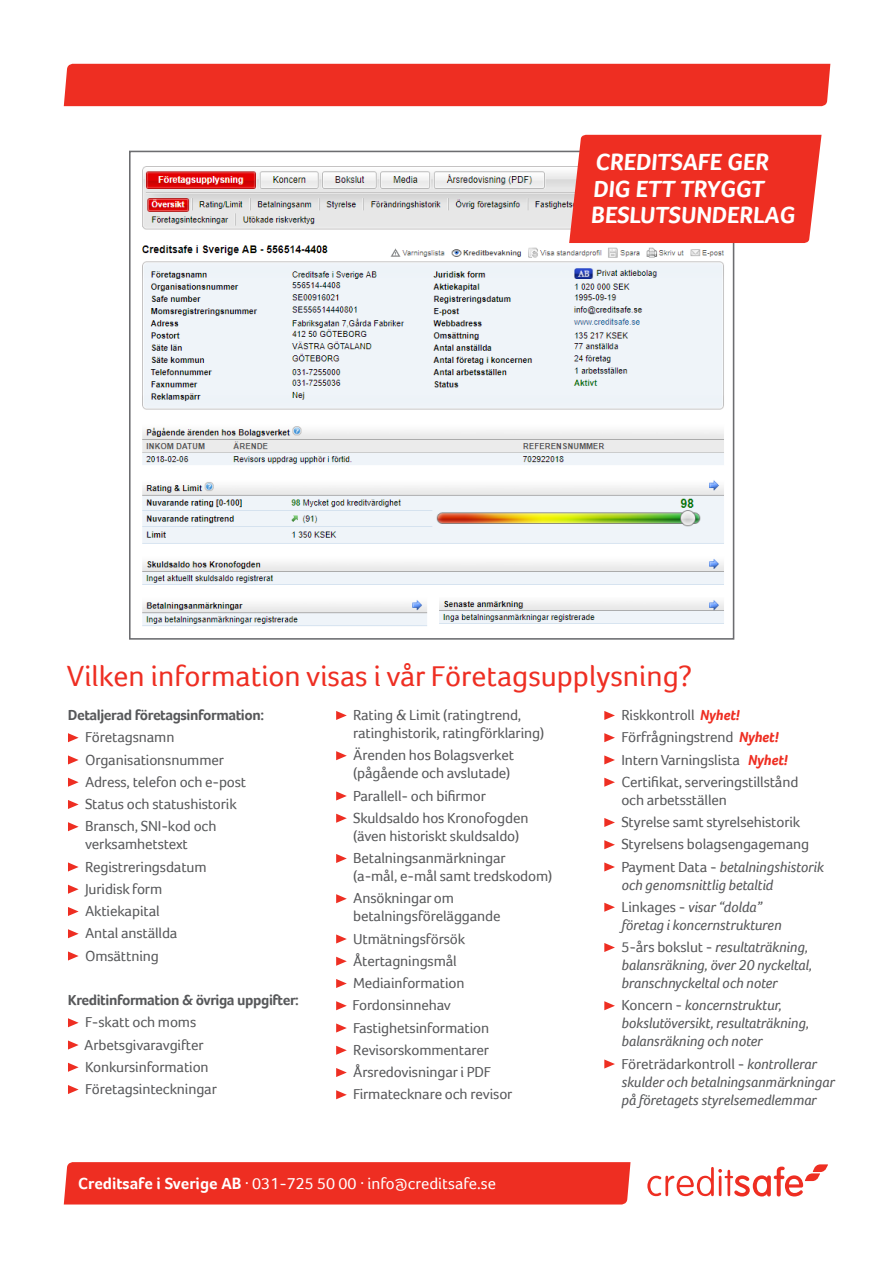
<style>
.page{position:relative;width:893px;height:1263px;background:#fff}
.page>*{position:absolute;margin:0;border:0;box-sizing:border-box;transform-origin:0 0}
.t1{font:30px "Foco";color:#ee2e22}
.t2{font:700 24px/26.7px "Foco";color:#fff}
.t3{font:16.5px "Foco";color:#fff}
.t4{font:15px/18px "Foco";letter-spacing:-.01em;color:#57585a}
.t5{font:italic 15px/18px "Foco";letter-spacing:-.01em;color:#57585a}
.t6{font:700 15px "Foco";letter-spacing:-.03em;color:#57585a}
.s1{font-weight:700}
.s2{font-weight:700;font-style:italic;color:#ee2e22}
.s3{font-style:normal}
</style>
<div class="page">
<img style="left:141px;top:166px;width:583px;height:460px">
<div style="left:64px;top:64px;width:766px;height:42px;background:#ee2e22"></div>
<svg style="left:68px;top:733px;width:11px;height:9px"></svg>
<svg style="left:68px;top:755px;width:11px;height:9px"></svg>
<svg style="left:68px;top:778px;width:11px;height:9px"></svg>
<svg style="left:68px;top:800px;width:11px;height:9px"></svg>
<svg style="left:68px;top:822px;width:11px;height:9px"></svg>
<svg style="left:68px;top:862px;width:11px;height:9px"></svg>
<svg style="left:68px;top:885px;width:11px;height:9px"></svg>
<svg style="left:68px;top:907px;width:11px;height:9px"></svg>
<svg style="left:68px;top:929px;width:11px;height:9px"></svg>
<svg style="left:68px;top:951px;width:11px;height:9px"></svg>
<svg style="left:68px;top:1018px;width:11px;height:9px"></svg>
<svg style="left:68px;top:1040px;width:11px;height:9px"></svg>
<svg style="left:68px;top:1063px;width:11px;height:9px"></svg>
<svg style="left:68px;top:1085px;width:11px;height:9px"></svg>
<svg style="left:336px;top:711px;width:11px;height:9px"></svg>
<svg style="left:336px;top:751px;width:11px;height:9px"></svg>
<svg style="left:336px;top:791px;width:11px;height:9px"></svg>
<svg style="left:336px;top:814px;width:11px;height:9px"></svg>
<svg style="left:336px;top:854px;width:11px;height:9px"></svg>
<svg style="left:336px;top:894px;width:11px;height:9px"></svg>
<svg style="left:336px;top:934px;width:11px;height:9px"></svg>
<svg style="left:336px;top:957px;width:11px;height:9px"></svg>
<svg style="left:336px;top:979px;width:11px;height:9px"></svg>
<svg style="left:336px;top:1001px;width:11px;height:9px"></svg>
<svg style="left:336px;top:1023px;width:11px;height:9px"></svg>
<svg style="left:336px;top:1046px;width:11px;height:9px"></svg>
<svg style="left:336px;top:1068px;width:11px;height:9px"></svg>
<svg style="left:336px;top:1090px;width:11px;height:9px"></svg>
<svg style="left:604px;top:711px;width:11px;height:9px"></svg>
<svg style="left:604px;top:733px;width:11px;height:9px"></svg>
<svg style="left:604px;top:755px;width:11px;height:9px"></svg>
<svg style="left:604px;top:778px;width:11px;height:9px"></svg>
<svg style="left:604px;top:818px;width:11px;height:9px"></svg>
<svg style="left:604px;top:840px;width:11px;height:9px"></svg>
<svg style="left:604px;top:862px;width:11px;height:9px"></svg>
<svg style="left:604px;top:903px;width:11px;height:9px"></svg>
<svg style="left:604px;top:943px;width:11px;height:9px"></svg>
<svg style="left:604px;top:1001px;width:11px;height:9px"></svg>
<svg style="left:604px;top:1059px;width:11px;height:9px"></svg>
<div style="left:569px;top:135px;width:252px;height:108px;background:#ee2e22"></div>
<div style="left:64px;top:1162px;width:566px;height:42px;background:#ee2e22"></div>
<svg style="left:647px;top:1164px;width:181px;height:32px"></svg>
<p class="t2" style="left:591px;top:148px;width:208px">CREDITSAFE GER<br>DIG ETT TRYGGT<br>BESLUTSUNDERLAG</p>
<p class="t1" style="left:67px;top:658px;width:627px">Vilken information visas i vår Företagsupplysning?</p>
<p class="t6" style="left:68px;top:706px;width:198px">Detaljerad företagsinformation:</p>
<p class="t4" style="left:85px;top:728px;width:91px">Företagsnamn</p>
<p class="t4" style="left:85px;top:750px;width:141px">Organisationsnummer</p>
<p class="t4" style="left:85px;top:772px;width:163px">Adress, telefon och e-post</p>
<p class="t4" style="left:85px;top:795px;width:153px">Status och statushistorik</p>
<p class="t4" style="left:85px;top:817px;width:133px">Bransch, SNI-kod och verksamhetstext</p>
<p class="t4" style="left:85px;top:857px;width:123px">Registreringsdatum</p>
<p class="t4" style="left:85px;top:879px;width:79px">Juridisk form</p>
<p class="t4" style="left:85px;top:902px;width:76px">Aktiekapital</p>
<p class="t4" style="left:85px;top:924px;width:94px">Antal anställda</p>
<p class="t4" style="left:85px;top:946px;width:75px">Omsättning</p>
<p class="t6" style="left:68px;top:991px;width:233px">Kreditinformation &amp; övriga uppgifter:</p>
<p class="t4" style="left:85px;top:1013px;width:113px">F-skatt och moms</p>
<p class="t4" style="left:84px;top:1035px;width:121px">Arbetsgivaravgifter</p>
<p class="t4" style="left:85px;top:1058px;width:125px">Konkursinformation</p>
<p class="t4" style="left:85px;top:1080px;width:133px">Företagsinteckningar</p>
<p class="t4" style="left:353px;top:706px;width:193px">Rating &amp; Limit (ratingtrend, ratinghistorik, ratingförklaring)</p>
<p class="t4" style="left:353px;top:746px;width:162px">Ärenden hos Bolagsverket (pågående och avslutade)</p>
<p class="t4" style="left:353px;top:786px;width:134px">Parallell- och bifirmor</p>
<p class="t4" style="left:353px;top:808px;width:177px">Skuldsaldo hos Kronofogden (även historiskt skuldsaldo)</p>
<p class="t4" style="left:353px;top:849px;width:201px">Betalningsanmärkningar (a-mål, e-mål samt tredskodom)</p>
<p class="t4" style="left:353px;top:889px;width:149px">Ansökningar om betalningsföreläggande</p>
<p class="t4" style="left:353px;top:929px;width:114px">Utmätningsförsök</p>
<p class="t4" style="left:353px;top:951px;width:105px">Återtagningsmål</p>
<p class="t4" style="left:353px;top:974px;width:113px">Mediainformation</p>
<p class="t4" style="left:352px;top:996px;width:100px">Fordonsinnehav</p>
<p class="t4" style="left:353px;top:1018px;width:138px">Fastighetsinformation</p>
<p class="t4" style="left:353px;top:1040px;width:138px">Revisorskommentarer</p>
<p class="t4" style="left:353px;top:1063px;width:139px">Årsredovisningar i PDF</p>
<p class="t4" style="left:353px;top:1085px;width:161px">Firmatecknare och revisor</p>
<p class="t3" style="left:78px;top:1174px;width:419px"><span class="s1">Creditsafe i Sverige AB</span> · 031-725 50 00 · info@creditsafe.se</p>
<p class="t4" style="left:621px;top:706px;width:120px">Riskkontroll <span class="s2">Nyhet!</span></p>
<p class="t4" style="left:621px;top:728px;width:159px">Förfrågningstrend <span class="s2">Nyhet!</span></p>
<p class="t4" style="left:621px;top:750px;width:168px">Intern Varningslista <span class="s2">Nyhet!</span></p>
<p class="t4" style="left:621px;top:772px;width:179px">Certifikat, serveringstillstånd och arbetsställen</p>
<p class="t4" style="left:621px;top:813px;width:180px">Styrelse samt styrelsehistorik</p>
<p class="t4" style="left:621px;top:835px;width:189px">Styrelsens bolagsengagemang</p>
<p class="t5" style="left:621px;top:857px;width:204px"><span class="s3">Payment Data -</span> betalningshistorik och genomsnittlig betaltid</p>
<p class="t5" style="left:621px;top:898px;width:162px"><span class="s3">Linkages -</span> visar “dolda” företag i koncernstrukturen</p>
<p class="t5" style="left:621px;top:938px;width:192px"><span class="s3">5-års bokslut -</span> resultaträkning, balansräkning, över 20 nyckeltal, branschnyckeltal och noter</p>
<p class="t5" style="left:621px;top:996px;width:189px"><span class="s3">Koncern -</span> koncernstruktur, bokslutöversikt, resultaträkning, balansräkning och noter</p>
<p class="t5" style="left:621px;top:1054px;width:215px"><span class="s3">Företrädarkontroll -</span> kontrollerar skulder och betalningsanmärkningar på företagets styrelsemedlemmar</p>
</div>
